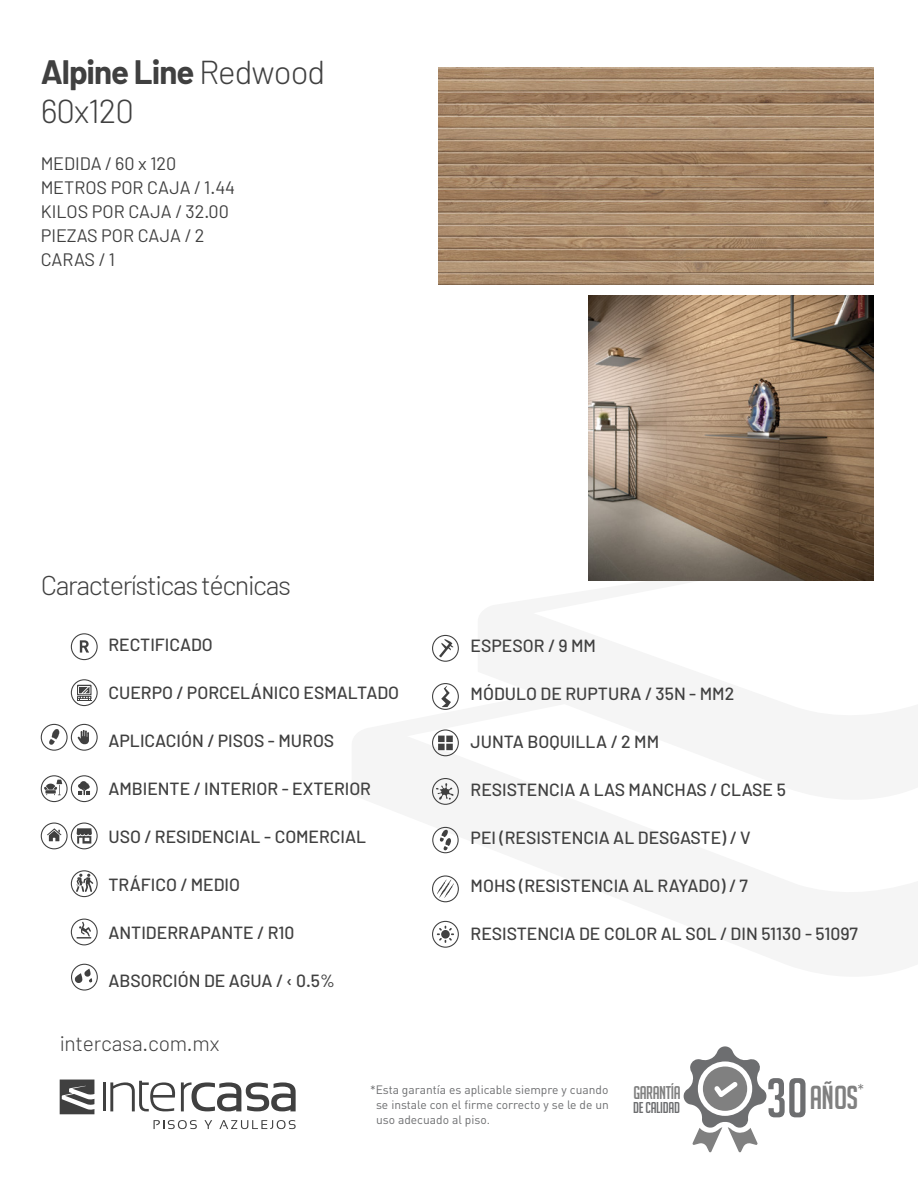
<style>
.page{position:relative;width:918px;height:1188px;background:#fff}
.page>*{position:absolute;margin:0;border:0;box-sizing:border-box;transform-origin:0 0}
.t1{font:300 33.15px/39.6px "Barlow";letter-spacing:-.03em;color:#404040}
.t2{font:32.55px "Big Noodle Titling";color:#808080}
.t3{font:300 27px "Barlow";letter-spacing:-.05em;color:#404040}
.t4{font:300 21px "Barlow";letter-spacing:-.01em;color:#404040}
.t5{font:18px/24px "Barlow";color:#404040}
.t6{font:18px "Big Noodle Titling";letter-spacing:-.02em;color:#808080}
.t7{font:500 17.55px "Barlow";color:#404040}
.t8{font:15.45px "DIN Pro";color:#808080}
.t9{font:15.3px "Big Noodle Titling";letter-spacing:-.02em;color:#6d6e70}
.t10{font:12px/15px "DIN Pro";color:#6d6e70;text-align:justify}
.s1{font-weight:700}
.s2{font-size:54.6px;color:#6d6e70}
</style>
<div class="page">
<svg style="left:684px;top:1046px;width:82px;height:106px"></svg>
<svg style="left:60px;top:1080px;width:34px;height:34px"></svg>
<hr style="left:103px;top:1082px;width:3px;height:29px;background:#404040">
<svg style="left:110px;top:1081px;width:186px;height:30px"></svg>
<svg style="left:154px;top:1120px;width:43px;height:9px"></svg>
<svg style="left:204px;top:1120px;width:8px;height:9px"></svg>
<svg style="left:219px;top:1120px;width:77px;height:9px"></svg>
<svg style="left:432px;top:921px;width:27px;height:27px"></svg>
<svg style="left:71px;top:919px;width:27px;height:26px"></svg>
<svg style="left:71px;top:964px;width:27px;height:27px"></svg>
<svg style="left:432px;top:635px;width:27px;height:27px"></svg>
<svg style="left:432px;top:729px;width:27px;height:27px"></svg>
<svg style="left:432px;top:778px;width:27px;height:27px"></svg>
<svg style="left:71px;top:633px;width:27px;height:27px"></svg>
<svg style="left:41px;top:724px;width:57px;height:27px"></svg>
<svg style="left:432px;top:875px;width:27px;height:27px"></svg>
<svg style="left:432px;top:683px;width:27px;height:27px"></svg>
<svg style="left:41px;top:775px;width:57px;height:27px"></svg>
<svg style="left:41px;top:823px;width:57px;height:26px"></svg>
<svg style="left:71px;top:679px;width:27px;height:27px"></svg>
<svg style="left:71px;top:870px;width:27px;height:27px"></svg>
<svg style="left:432px;top:827px;width:27px;height:26px"></svg>
<img style="left:438px;top:67px;width:436px;height:218px">
<img style="left:588px;top:295px;width:286px;height:286px">
<h1 class="t1" style="left:41px;top:51px;width:286px"><span class="s1">Alpine Line</span> Redwood<br>60x120</h1>
<p class="t5" style="left:41px;top:151px;width:196px">MEDIDA / 60 x 120<br>METROS POR CAJA / 1.44<br>KILOS POR CAJA / 32.00<br>PIEZAS POR CAJA / 2<br>CARAS / 1</p>
<h3 class="t3" style="left:41px;top:569px;width:252px">Características técnicas</h3>
<p class="t7" style="left:108px;top:634px;width:106px">RECTIFICADO</p>
<p class="t7" style="left:108px;top:682px;width:292px">CUERPO / PORCELÁNICO ESMALTADO</p>
<p class="t7" style="left:108px;top:730px;width:227px">APLICACIÓN / PISOS - MUROS</p>
<p class="t7" style="left:108px;top:778px;width:264px">AMBIENTE / INTERIOR - EXTERIOR</p>
<p class="t7" style="left:108px;top:826px;width:259px">USO / RESIDENCIAL - COMERCIAL</p>
<p class="t7" style="left:108px;top:874px;width:133px">TRÁFICO / MEDIO</p>
<p class="t7" style="left:108px;top:922px;width:187px">ANTIDERRAPANTE / R10</p>
<p class="t7" style="left:108px;top:970px;width:228px">ABSORCIÓN DE AGUA / ‹ 0.5%</p>
<p class="t4" style="left:60px;top:1031px;width:161px">intercasa.com.mx</p>
<p class="t7" style="left:471px;top:634px;width:127px">ESPESOR / 9 MM</p>
<p class="t7" style="left:471px;top:683px;width:265px">MÓDULO DE RUPTURA / 35N - MM2</p>
<p class="t7" style="left:471px;top:731px;width:190px">JUNTA BOQUILLA / 2 MM</p>
<p class="t7" style="left:471px;top:779px;width:317px">RESISTENCIA A LAS MANCHAS / CLASE 5</p>
<p class="t7" style="left:471px;top:827px;width:282px">PEI (RESISTENCIA AL DESGASTE) / V</p>
<p class="t7" style="left:471px;top:875px;width:279px">MOHS (RESISTENCIA AL RAYADO) / 7</p>
<p class="t7" style="left:471px;top:923px;width:389px">RESISTENCIA DE COLOR AL SOL / DIN 51130 - 51097</p>
<p class="t10" style="left:376px;top:1082px;width:234px;text-indent:-6px">*Esta garantía es aplicable siempre y cuando se instale con el firme correcto y se le de un uso adecuado al piso.</p>
<h2 class="t2" style="left:766px;top:1080px;width:93px"><span class="s2">30</span>AÑOS</h2>
<p class="t6" style="left:633px;top:1083px;width:49px">GARANTíA</p>
<p class="t8" style="left:857px;top:1079px;width:9px">*</p>
<p class="t9" style="left:633px;top:1099px;width:48px">DE CALIDAD</p>
</div>
